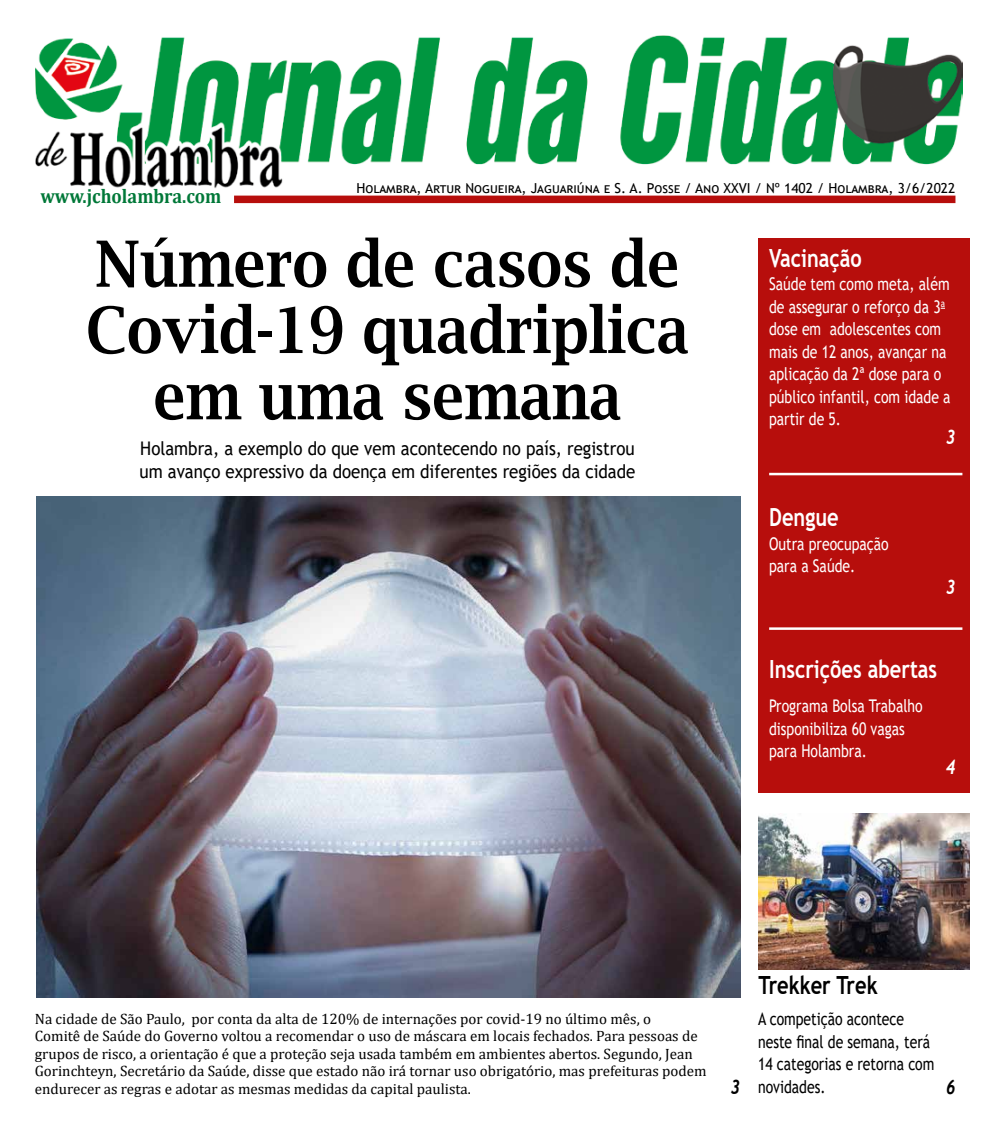
<style>
.page{position:relative;width:993px;height:1124px;background:#fff}
.page>*{position:absolute;margin:0;border:0;box-sizing:border-box;transform-origin:0 0}
.t1{font:600 63.75px/66.2px "Lucida Bright";color:#000;text-align:center;scale:.9 1}
.t2{font:700 25px "Trebuchet MS";color:#fff;scale:.8 1}
.t3{font:700 25px "Trebuchet MS";color:#000;scale:.8 1}
.t4{font:700 20px "Cambria";color:#007838;scale:.91 1}
.t5{font:italic 700 20px "Trebuchet";color:#fff;scale:.8 1}
.t6{font:italic 700 20px "Trebuchet";color:#000;scale:.8 1}
.t7{font:18.75px/22.5px "Trebuchet MS";color:#000;scale:.9 1}
.t8{font:17.5px/22.5px "Trebuchet MS";color:#fff;scale:.8 1}
.t9{font:17.5px/22.5px "Trebuchet MS";color:#000;scale:.8 1}
.t10{font:15px/17.5px "Cambria";color:#000}
.t11{font:13.75px "Trebuchet MS";color:#000}
</style>
<div class="page">
<img style="left:36px;top:35px;width:926px;height:153px">
<svg style="left:38px;top:186px;width:185px;height:3px"></svg>
<div style="left:234px;top:195px;width:721px;height:8px;background:#b70e0c"></div>
<div style="left:757px;top:237px;width:211px;height:555px;background:#b70e0c"></div>
<img style="left:36px;top:496px;width:704px;height:501px">
<img style="left:758px;top:813px;width:210px;height:156px">
<hr style="left:768px;top:472px;width:194px;height:3px;background:#fff">
<hr style="left:768px;top:627px;width:194px;height:2px;background:#fff">
<h3 class="t4" style="left:40px;top:182px;width:200px">www.jcholambra.com</h3>
<p class="t11" style="left:356px;top:179px;width:600px">Holambra, Artur Nogueira, Jaguariúna e S. A. Posse / Ano XXVI / Nº 1402 / Holambra, 3/6/2022</p>
<h1 class="t1" style="left:86px;top:230px;width:671px">Número de casos de<br>Covid-19 quadriplica em uma semana</h1>
<p class="t7" style="left:139px;top:437px;width:552px">Holambra, a exemplo do que vem acontecendo no país, registrou um avanço expressivo da doença em diferentes regiões da cidade</p>
<h2 class="t2" style="left:768px;top:242px;width:117px">Vacinação</h2>
<p class="t8" style="left:768px;top:273px;width:228px">Saúde tem como meta, além de assegurar o reforço da 3<sup>a </sup>dose em adolescentes com mais de 12 anos, avançar na aplicação da 2ª dose para o público infantil, com idade a partir de 5.</p>
<h3 class="t5" style="left:945px;top:424px;width:13px">3</h3>
<h2 class="t2" style="left:768px;top:501px;width:88px">Dengue</h2>
<p class="t8" style="left:768px;top:532px;width:151px">Outra preocupação para a Saúde.</p>
<h3 class="t5" style="left:945px;top:574px;width:13px">3</h3>
<h2 class="t2" style="left:768px;top:653px;width:211px">Inscrições abertas</h2>
<p class="t8" style="left:768px;top:694px;width:193px">Programa Bolsa Trabalho disponibiliza 60 vagas para Holambra.</p>
<h3 class="t5" style="left:945px;top:754px;width:13px">4</h3>
<p class="t10" style="left:35px;top:1009px;width:673px">Na cidade de São Paulo, por conta da alta de 120% de internações por covid-19 no último mês, o<br>Comitê de Saúde do Governo voltou a recomendar o uso de máscara em locais fechados. Para pessoas de grupos de risco, a orientação é que a proteção seja usada também em ambientes abertos. Segundo, Jean Gorinchteyn, Secretário da Saúde, disse que estado não irá tornar uso obrigatório, mas prefeituras podem endurecer as regras e adotar as mesmas medidas da capital paulista.</p>
<h2 class="t3" style="left:758px;top:969px;width:150px">Trekker Trek</h2>
<p class="t9" style="left:757px;top:1007px;width:222px">A competição acontece neste final de semana, terá<br>14 categorias e retorna com novidades.</p>
<h3 class="t6" style="left:730px;top:1074px;width:13px">3</h3>
<h3 class="t6" style="left:945px;top:1073px;width:13px">6</h3>
</div>
